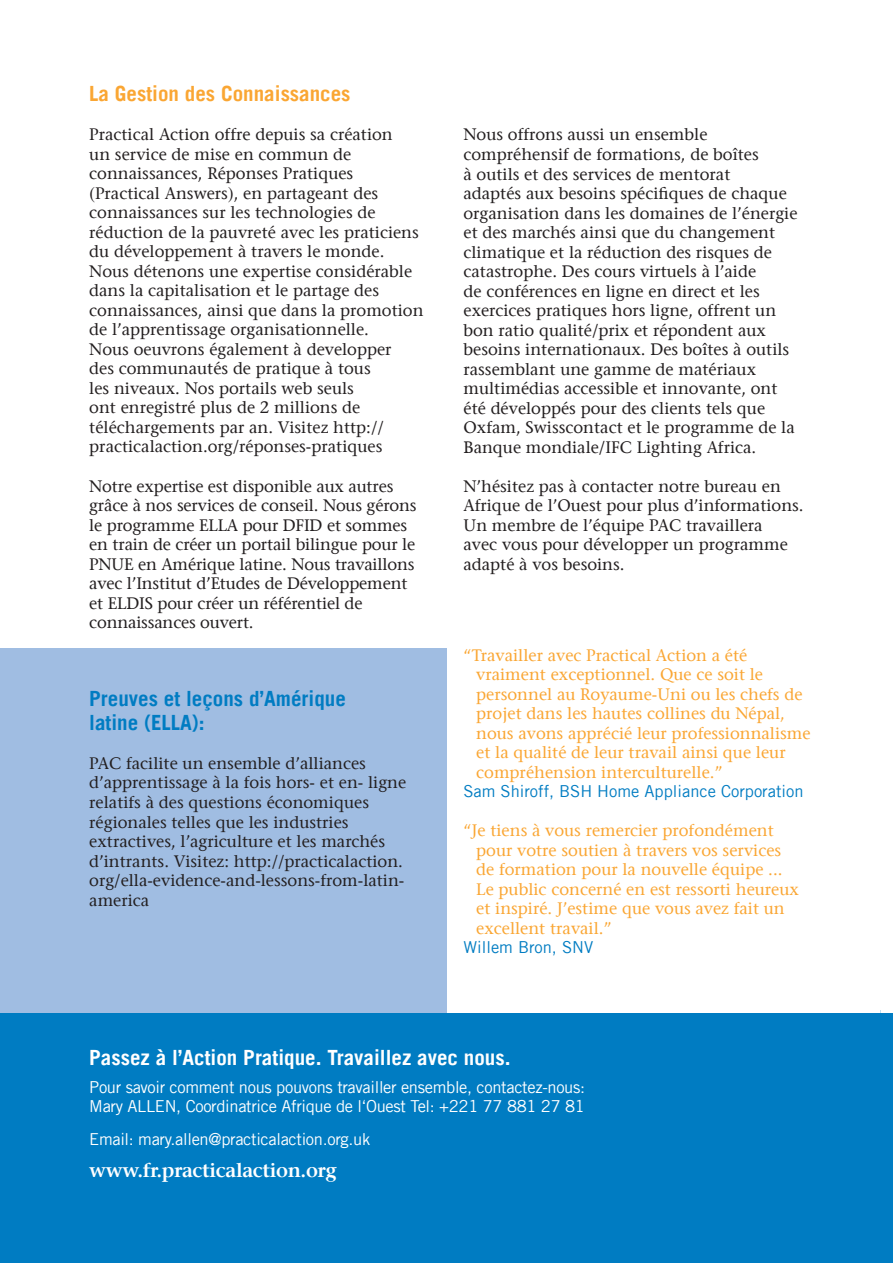
<style>
.page{position:relative;width:893px;height:1263px;background:#fff}
.page>*{position:absolute;margin:0;border:0;box-sizing:border-box;transform-origin:0 0}
.Heading{font:700 21px "Trade Gothic";color:#fff}
.Heading-2{font:700 21px/24px "Trade Gothic";color:#007cc2}
.Heading-3{font:700 21px "Trade Gothic";color:#faa633}
.Heading-4{font:600 19.5px "Stone Serif";letter-spacing:-.02em;color:#fff}
.Body_Copy{font:16.5px/19.5px "Stone Serif";color:#231f20}
.Body_Copy-2{font:16.5px/19.5px "Stone Serif";color:#faa633}
.Heading-5{font:16.5px/19.5px "Stone Serif";color:#231f20}
.Heading-6{font:16.5px/19.5px "Trade Gothic";letter-spacing:-.02em;color:#fff}
.Body_Copy-3{font:16.5px "Trade Gothic";color:#007cc2}
</style>
<div class="page">
<div style="left:0;top:648px;width:446px;height:615px;background:#a0bde2"></div>
<div style="left:0;top:1013px;width:893px;height:250px;background:#007cc2"></div>
<p class="Heading-3" style="left:89px;top:81px;width:263px">La Gestion des Connaissances</p>
<p class="Body_Copy" style="left:89px;top:125px;width:336px">Practical Action offre depuis sa création<br>un service de mise en commun de connaissances, Réponses Pratiques (Practical Answers), en partageant des connaissances sur les technologies de réduction de la pauvreté avec les praticiens du développement à travers le monde.<br>Nous détenons une expertise considérable dans la capitalisation et le partage des connaissances, ainsi que dans la promotion de l’apprentissage organisationnelle.<br>Nous oeuvrons également à developper<br>des communautés de pratique à tous<br>les niveaux. Nos portails web seuls<br>ont enregistré plus de 2 millions de téléchargements par an. Visitez http:// practicalaction.org/réponses-pratiques</p>
<p class="Body_Copy" style="left:89px;top:476px;width:329px">Notre expertise est disponible aux autres grâce à nos services de conseil. Nous gérons le programme ELLA pour DFID et sommes en train de créer un portail bilingue pour le PNUE en Amérique latine. Nous travaillons avec l’Institut d’Etudes de Développement et ELDIS pour créer un référentiel de connaissances ouvert.</p>
<p class="Heading-2" style="left:89px;top:686px;width:258px">Preuves et leçons d’Amérique latine (ELLA):</p>
<p class="Heading-5" style="left:89px;top:753px;width:318px">PAC facilite un ensemble d’alliances d’apprentissage à la fois hors- et en- ligne relatifs à des questions économiques régionales telles que les industries extractives, l’agriculture et les marchés d’intrants. Visitez: http://practicalaction. org/ella-evidence-and-lessons-from-latin&shy;america</p>
<p class="Body_Copy" style="left:463px;top:125px;width:336px">Nous offrons aussi un ensemble compréhensif de formations, de boîtes<br>à outils et des services de mentorat<br>adaptés aux besoins spécifiques de chaque organisation dans les domaines de l’énergie et des marchés ainsi que du changement climatique et la réduction des risques de catastrophe. Des cours virtuels à l’aide<br>de conférences en ligne en direct et les exercices pratiques hors ligne, offrent un bon ratio qualité/prix et répondent aux besoins internationaux. Des boîtes à outils rassemblant une gamme de matériaux multimédias accessible et innovante, ont été développés pour des clients tels que Oxfam, Swisscontact et le programme de la Banque mondiale/IFC Lighting Africa.</p>
<p class="Body_Copy" style="left:463px;top:476px;width:342px">N’hésitez pas à contacter notre bureau en Afrique de l’Ouest pour plus d’informations.<br>Un membre de l’équipe PAC travaillera<br>avec vous pour développer un programme adapté à vos besoins.</p>
<p class="Body_Copy-2" style="left:476px;top:645px;width:336px;text-indent:-13px">“Travailler avec Practical Action a été vraiment exceptionnel. Que ce soit le personnel au Royaume-Uni ou les chefs de projet dans les hautes collines du Népal, nous avons apprécié leur professionnalisme et la qualité de leur travail ainsi que leur compréhension interculturelle.”</p>
<p class="Body_Copy-3" style="left:463px;top:781px;width:342px">Sam Shiroff, BSH Home Appliance Corporation</p>
<p class="Body_Copy-2" style="left:476px;top:821px;width:324px;text-indent:-13px">“Je tiens à vous remercier profondément pour votre soutien à travers vos services de formation pour la nouvelle équipe ...<br>Le public concerné en est ressorti heureux et inspiré. J’estime que vous avez fait un excellent travail.”</p>
<p class="Body_Copy-3" style="left:463px;top:937px;width:131px">Willem Bron, SNV</p>
<p class="Heading" style="left:89px;top:1044px;width:423px">Passez à l’Action Pratique. Travaillez avec nous.</p>
<p class="Heading-6" style="left:89px;top:1077px;width:497px">Pour savoir comment nous pouvons travailler ensemble, contactez-nous:<br>Mary ALLEN, Coordinatrice Afrique de l‘Ouest Tel: +221 77 881 27 81</p>
<p class="Heading-6" style="left:89px;top:1129px;width:282px">Email: mary.allen@practicalaction.org.uk</p>
<p class="Heading-4" style="left:89px;top:1158px;width:249px">www.fr.practicalaction.org</p>
</div>
